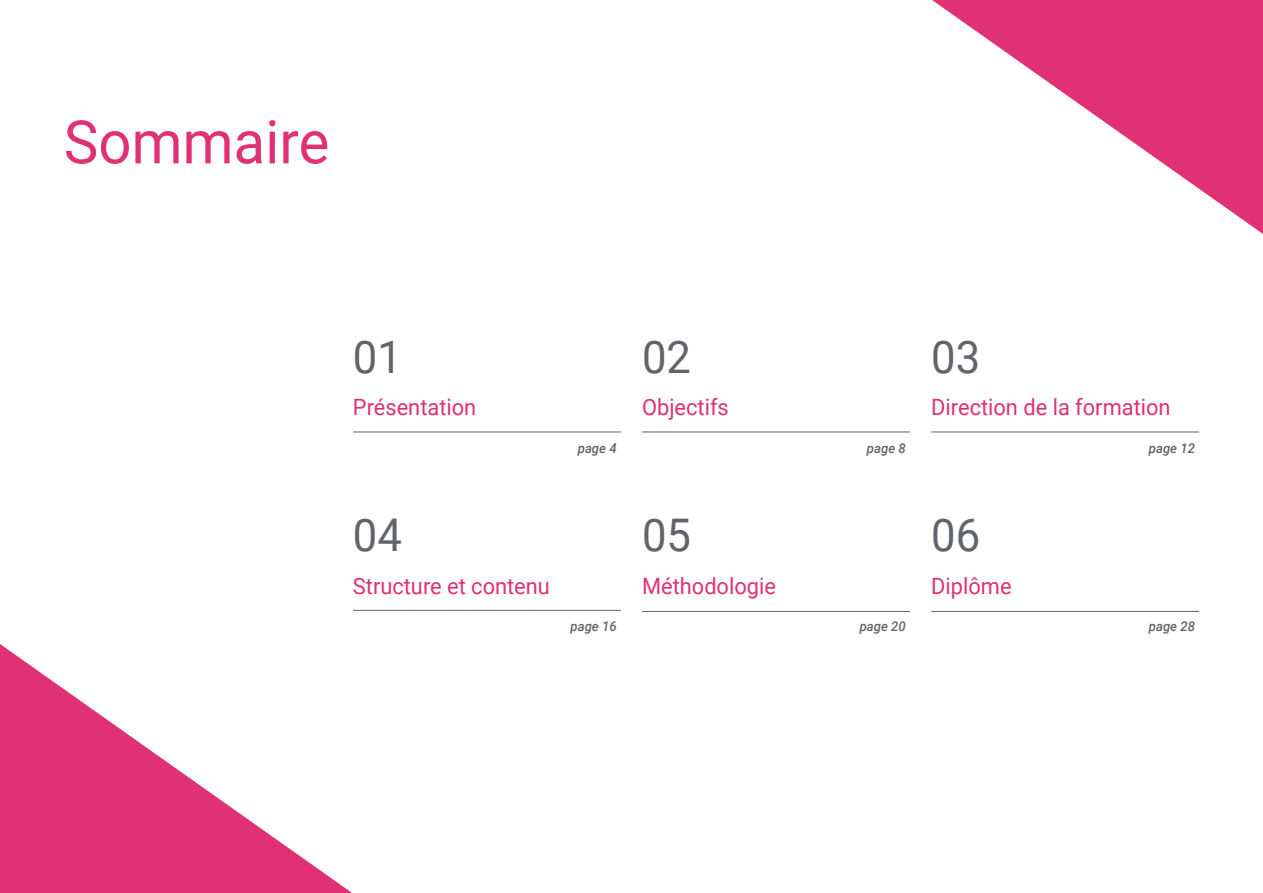
<style>
.page{position:relative;width:1263px;height:893px;background:#fff}
.page>*{position:absolute;margin:0;border:0;box-sizing:border-box;transform-origin:0 0}
.t1{font:60px "Roboto";color:#df3174}
.t2{font:45px "Roboto";color:#61646a}
.t3{font:22.5px "Roboto";color:#df3174}
.t4{font:italic 500 13.5px "Roboto";color:#61646a}
</style>
<div class="page">
<svg style="left:0;top:644px;width:352px;height:249px"></svg>
<svg style="left:932px;top:0;width:331px;height:234px"></svg>
<hr style="left:353px;top:432px;width:268px;height:1px;background:#61646a">
<hr style="left:642px;top:611px;width:268px;height:1px;background:#61646a">
<hr style="left:642px;top:432px;width:268px;height:1px;background:#61646a">
<hr style="left:931px;top:432px;width:268px;height:1px;background:#61646a">
<hr style="left:931px;top:611px;width:268px;height:1px;background:#61646a">
<hr style="left:353px;top:610px;width:268px;height:1px;background:#61646a">
<h1 class="t1" style="left:64px;top:100px;width:267px">Sommaire</h1>
<h2 class="t2" style="left:353px;top:325px;width:51px">01</h2>
<h2 class="t2" style="left:642px;top:325px;width:51px">02</h2>
<h2 class="t2" style="left:931px;top:325px;width:51px">03</h2>
<p class="t3" style="left:353px;top:391px;width:125px">Présentation</p>
<p class="t4" style="left:578px;top:439px;width:40px">page 4</p>
<p class="t3" style="left:642px;top:391px;width:88px">Objectifs</p>
<p class="t3" style="left:931px;top:391px;width:241px">Direction de la formation</p>
<p class="t4" style="left:867px;top:439px;width:40px">page 8</p>
<p class="t4" style="left:1149px;top:439px;width:48px">page 12</p>
<h2 class="t2" style="left:353px;top:504px;width:51px">04</h2>
<h2 class="t2" style="left:931px;top:504px;width:51px">06</h2>
<h2 class="t2" style="left:642px;top:504px;width:51px">05</h2>
<p class="t3" style="left:353px;top:570px;width:198px">Structure et contenu</p>
<p class="t3" style="left:931px;top:570px;width:82px">Diplôme</p>
<p class="t3" style="left:642px;top:570px;width:135px">Méthodologie</p>
<p class="t4" style="left:570px;top:617px;width:48px">page 16</p>
<p class="t4" style="left:1149px;top:617px;width:48px">page 28</p>
<p class="t4" style="left:860px;top:617px;width:48px">page 20</p>
</div>
